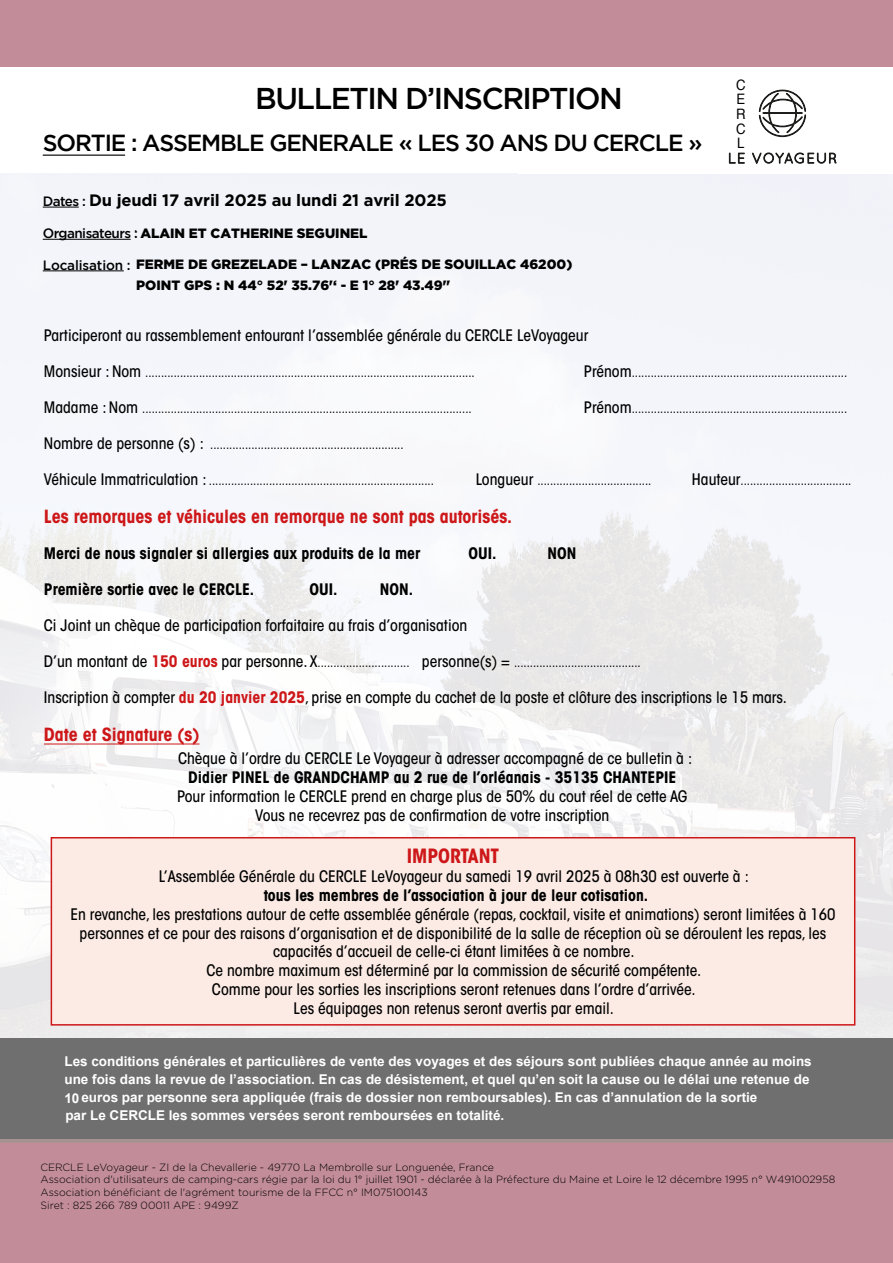
<style>
.page{position:relative;width:893px;height:1263px;background:#fff}
.page>*{position:absolute;margin:0;border:0;box-sizing:border-box;transform-origin:0 0}
.t1{font:500 30px "Gotham";letter-spacing:-.05em;color:#000}
.t2{font:500 23.25px "Gotham";letter-spacing:-.05em;color:#000}
.t3{font:700 condensed 19.5px "ITC Avant Garde Std";color:#cd1719}
.t4{font:700 condensed 18px "ITC Avant Garde Std";color:#cd1719}
.t5{font:700 16.5px "Gotham";letter-spacing:-.01em;color:#000}
.t6{font:500 condensed 15.75px/18.9px "ITC Avant Garde Std";color:#000;text-align:center}
.t7{font:700 condensed 15.75px "ITC Avant Garde Std";color:#000}
.t8{font:14.4px/14.7px "Helvetica";color:#000;text-align:justify;scale:.92 1}
.t9{font:700 13.5px/18px "Arial";color:#fff}
.t10{font:900 13.5px/21px "Gotham";color:#000}
.t11{font:500 condensed 12px "ITC Avant Garde Std";color:#000}
.t12{font:300 10.5px/12.6px "Gotham";color:#000}
.s1{font-weight:500;font-size:13.5px}
.s2{font-weight:500}
.s3{font-weight:300}
.s4{font-size:15.75px}
.s5{font-weight:700;font-size:15.75px;color:#cd1719}
.s6{font-weight:700;color:#cd1719}
</style>
<div class="page">
<img style="left:0;top:173px;width:517px;height:865px">
<img style="left:516px;top:174px;width:377px;height:798px">
<div style="left:516px;top:972px;width:377px;height:66px;background:#ebeaeb"></div>
<hr style="left:43px;top:155px;width:82px;height:1px;background:#000">
<hr style="left:43px;top:207px;width:36px;height:1px;background:#000">
<hr style="left:43px;top:239px;width:88px;height:1px;background:#000">
<hr style="left:43px;top:270px;width:81px;height:1px;background:#000">
<div style="left:0;top:0;width:893px;height:67px;background:#c28d98"></div>
<div style="left:0;top:1038px;width:893px;height:101px;background:#706f6f"></div>
<div style="left:0;top:1139px;width:893px;height:124px;background:#c28d98"></div>
<hr style="left:0;top:1139px;width:892px;height:3px;background:#a1948f">
<svg style="left:729px;top:153px;width:16px;height:11px"></svg>
<svg style="left:752px;top:152px;width:84px;height:12px"></svg>
<svg style="left:759px;top:90px;width:47px;height:47px"></svg>
<hr style="left:44px;top:743px;width:156px;height:1px;background:#cd1719">
<div style="left:51px;top:838px;width:804px;height:187px;background:#fbebe4"></div>
<div style="left:51px;top:837px;width:804px;height:188px;border:2px solid #cd1719"></div>
<h1 class="t1" style="left:255px;top:81px;width:369px">BULLETIN D’INSCRIPTION</h1>
<h2 class="t2" style="left:43px;top:129px;width:661px">SORTIE : ASSEMBLE GENERALE « LES 30 ANS DU CERCLE »</h2>
<p class="t5" style="left:43px;top:190px;width:406px"><span class="s1">Dates :</span> Du jeudi 17 avril 2025 au lundi 21 avril 2025</p>
<p class="t10" style="left:43px;top:222px;width:326px"><span class="s2">Organisateurs</span> <span class="s3">:</span> ALAIN ET CATHERINE SEGUINEL</p>
<p class="t10" style="left:136px;top:254px;width:438px;text-indent:-93px"><span class="s2">Localisation :</span> FERME DE GREZELADE – LANZAC (PRÉS DE SOUILLAC 46200)<br>POINT GPS : N 44° 52' 35.76'‘ - E 1° 28' 43.49''</p>
<p class="t8" style="left:736px;top:78px;width:12px">C E R C L</p>
<p class="t6" style="left:44px;top:326px;width:546px">Participeront au rassemblement entourant l’assemblée générale du CERCLE LeVoyageur</p>
<p class="t11" style="left:44px;top:365px;width:432px"><span class="s4">Monsieur : Nom</span> ........................................................................................................</p>
<p class="t11" style="left:584px;top:365px;width:265px"><span class="s4">Prénom</span>....................................................................</p>
<p class="t11" style="left:44px;top:401px;width:429px"><span class="s4">Madame : Nom</span> ........................................................................................................</p>
<p class="t11" style="left:584px;top:401px;width:265px"><span class="s4">Prénom</span>....................................................................</p>
<p class="t11" style="left:44px;top:437px;width:361px"><span class="s4">Nombre de personne (s) :</span> .............................................................</p>
<p class="t11" style="left:44px;top:473px;width:391px"><span class="s4">Véhicule Immatriculation :</span> .......................................................................</p>
<p class="t11" style="left:476px;top:473px;width:177px"><span class="s4">Longueur</span> ....................................</p>
<p class="t11" style="left:692px;top:473px;width:161px"><span class="s4">Hauteur</span>...................................</p>
<p class="t4" style="left:44px;top:505px;width:470px">Les remorques et véhicules en remorque ne sont pas autorisés.</p>
<p class="t7" style="left:44px;top:544px;width:378px">Merci de nous signaler si allergies aux produits de la mer</p>
<p class="t7" style="left:469px;top:544px;width:30px">OUI.</p>
<p class="t7" style="left:547px;top:544px;width:30px">NON</p>
<p class="t7" style="left:44px;top:579px;width:212px">Première sortie avec le CERCLE.</p>
<p class="t7" style="left:310px;top:579px;width:30px">OUI.</p>
<p class="t7" style="left:380px;top:579px;width:35px">NON.</p>
<p class="t6" style="left:44px;top:616px;width:425px">Ci Joint un chèque de participation forfaitaire au frais d’organisation</p>
<p class="t11" style="left:44px;top:655px;width:598px"><span class="s4">D’un montant de</span> <span class="s5">150 euros</span> <span class="s4">par personne. X</span>............................. <span class="s4">personne(s) =</span> ........................................</p>
<p class="t6" style="left:44px;top:688px;width:745px">Inscription à compter <span class="s6">du 20 janvier 2025</span>, prise en compte du cachet de la poste et clôture des inscriptions le 15 mars.</p>
<p class="t4" style="left:44px;top:723px;width:157px">Date et Signature (s)</p>
<p class="t6" style="left:178px;top:749px;width:516px">Chèque à l’ordre du CERCLE Le Voyageur à adresser accompagné de ce bulletin à :</p>
<p class="t7" style="left:188px;top:767px;width:490px">Didier PINEL de GRANDCHAMP au 2 rue de l’orléanais - 35135 CHANTEPIE</p>
<p class="t6" style="left:177px;top:787px;width:512px">Pour information le CERCLE prend en charge plus de 50% du cout réel de cette AG<br>Vous ne recevrez pas de confirmation de votre inscription</p>
<p class="t3" style="left:407px;top:843px;width:94px">IMPORTANT</p>
<p class="t6" style="left:159px;top:867px;width:592px">L’Assemblée Générale du CERCLE LeVoyageur du samedi 19 avril 2025 à 08h30 est ouverte à :</p>
<p class="t7" style="left:264px;top:885px;width:386px">tous les membres de l’association à jour de leur cotisation.</p>
<p class="t6" style="left:70px;top:904px;width:767px">En revanche, les prestations autour de cette assemblée générale (repas, cocktail, visite et animations) seront limitées à 160 personnes et ce pour des raisons d’organisation et de disponibilité de la salle de réception où se déroulent les repas, les capacités d’accueil de celle-ci étant limitées à ce nombre.<br>Ce nombre maximum est déterminé par la commission de sécurité compétente.<br>Comme pour les sorties les inscriptions seront retenues dans l’ordre d’arrivée.<br>Les équipages non retenus seront avertis par email.</p>
<p class="t9" style="left:64px;top:1052px;width:749px">Les conditions générales et particulières de vente des voyages et des séjours sont publiées chaque année au moins une fois dans la revue de l’association. En cas de désistement, et quel qu’en soit la cause ou le délai une retenue de 10 euros par personne sera appliquée (frais de dossier non remboursables). En cas d’annulation de la sortie<br>par Le CERCLE les sommes versées seront remboursées en totalité.</p>
<p class="t12" style="left:40px;top:1161px;width:796px">CERCLE LeVoyageur - ZI de la Chevallerie - 49770 La Membrolle sur Longuenée, France<br>Association d'utilisateurs de camping-cars régie par la loi du 1° juillet 1901 - déclarée à la Préfecture du Maine et Loire le 12 décembre 1995 n° W491002958<br>Association bénéficiant de l'agrément tourisme de la FFCC n° IM075100143<br>Siret : 825 266 789 00011 APE : 9499Z</p>
</div>
